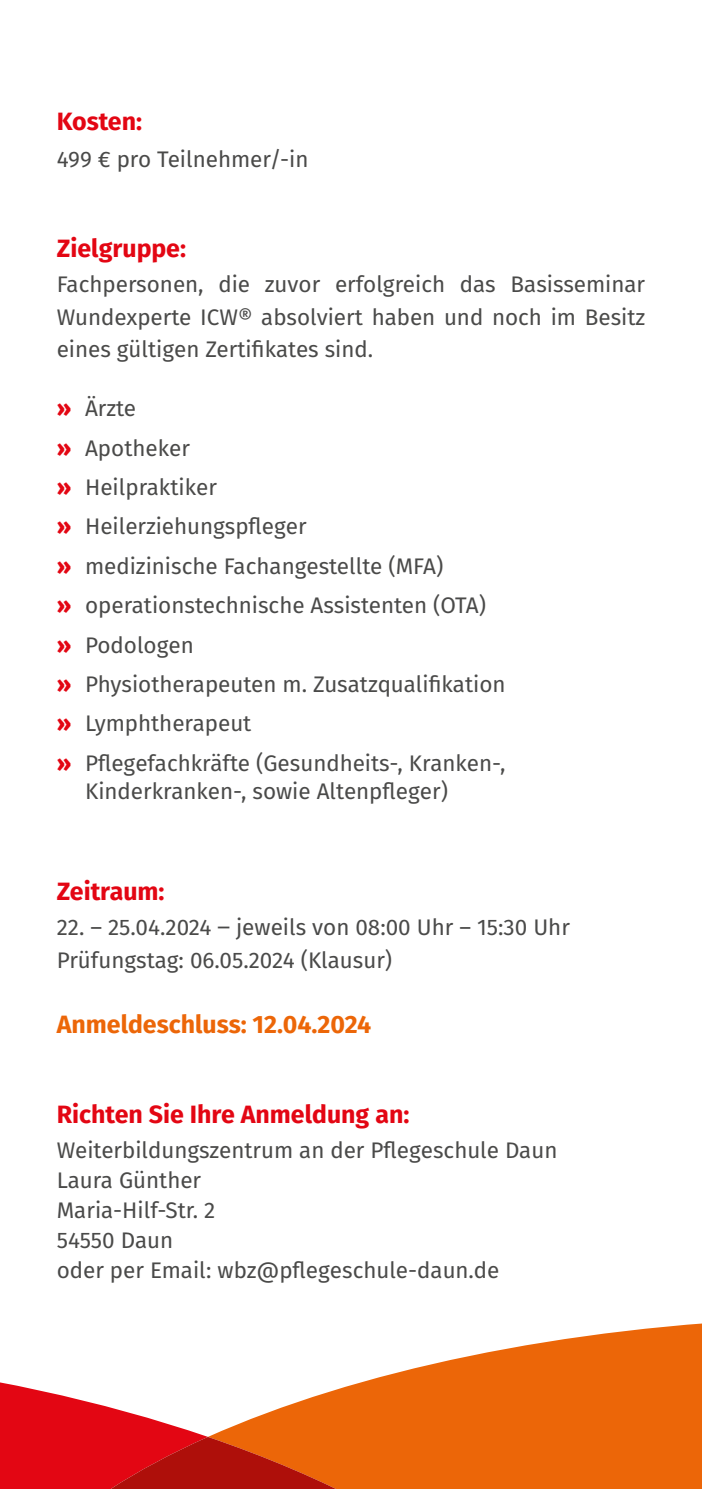
<style>
.page{position:relative;width:702px;height:1489px;background:#fff}
.page>*{position:absolute;margin:0;border:0;box-sizing:border-box;transform-origin:0 0}
.t1{font:700 25px "Fira Sans";color:#e30613}
.t2{font:700 25px "Fira Sans";color:#ec6608}
.t3{font:22.5px/39.5px "Fira Sans";color:#4a4a49}
.s1{font-weight:800;color:#e30613}
</style>
<div class="page">
<div style="left:619px;top:1324px;width:72px;height:164px;background:#ec6608"></div>
<svg style="left:0;top:1331px;width:619px;height:81px"></svg>
<svg style="left:0;top:1412px;width:641px;height:76px;background:#e24813"></svg>
<div style="left:691px;top:1323px;width:11px;height:165px;background:#ec6608"></div>
<p class="t1" style="left:57px;top:100px;width:87px">Kosten:</p>
<p class="t3" style="left:57px;top:139px;width:253px">499 € pro Teilnehmer/-in</p>
<p class="t1" style="left:57px;top:227px;width:131px">Zielgruppe:</p>
<p class="t3" style="left:57px;top:267px;width:590px;line-height:32.5px;text-align:justify">Fachpersonen, die zuvor erfolgreich das Basisseminar Wundexperte ICW® absolviert haben und noch im Besitz eines gültigen Zertifikates sind.</p>
<p class="t3" style="left:57px;top:388px;width:450px"><span class="s1">»</span> Ärzte<br><span class="s1">»</span> Apotheker<br><span class="s1">»</span> Heilpraktiker<br><span class="s1">»</span> Heilerziehungspfleger<br><span class="s1">»</span> medizinische Fachangestellte (MFA)<br><span class="s1">»</span> operationstechnische Assistenten (OTA) <span class="s1">»</span> Podologen<br><span class="s1">»</span> Physiotherapeuten m. Zusatzqualifikation <span class="s1">»</span> Lymphtherapeut<br><span class="s1">»</span> Pflegefachkräfte (Gesundheits-, Kranken-,</p>
<p class="t3" style="left:85px;top:771px;width:364px">Kinderkranken-, sowie Altenpfleger)</p>
<p class="t1" style="left:57px;top:870px;width:109px">Zeitraum:</p>
<p class="t3" style="left:57px;top:910px;width:514px;line-height:32.5px">22. ― 25.04.2024 ‒ jeweils von 08:00 Uhr ― 15:30 Uhr<br>Prüfungstag: 06.05.2024 (Klausur)</p>
<p class="t2" style="left:57px;top:1002px;width:316px">Anmeldeschluss: 12.04.2024</p>
<p class="t1" style="left:57px;top:1092px;width:354px">Richten Sie Ihre Anmeldung an:</p>
<p class="t3" style="left:57px;top:1134px;width:502px;line-height:30px">Weiterbildungszentrum an der Pflegeschule Daun<br>Laura Günther<br>Maria-Hilf-Str. 2<br>54550 Daun<br>oder per Email: wbz@pflegeschule-daun.de</p>
</div>
